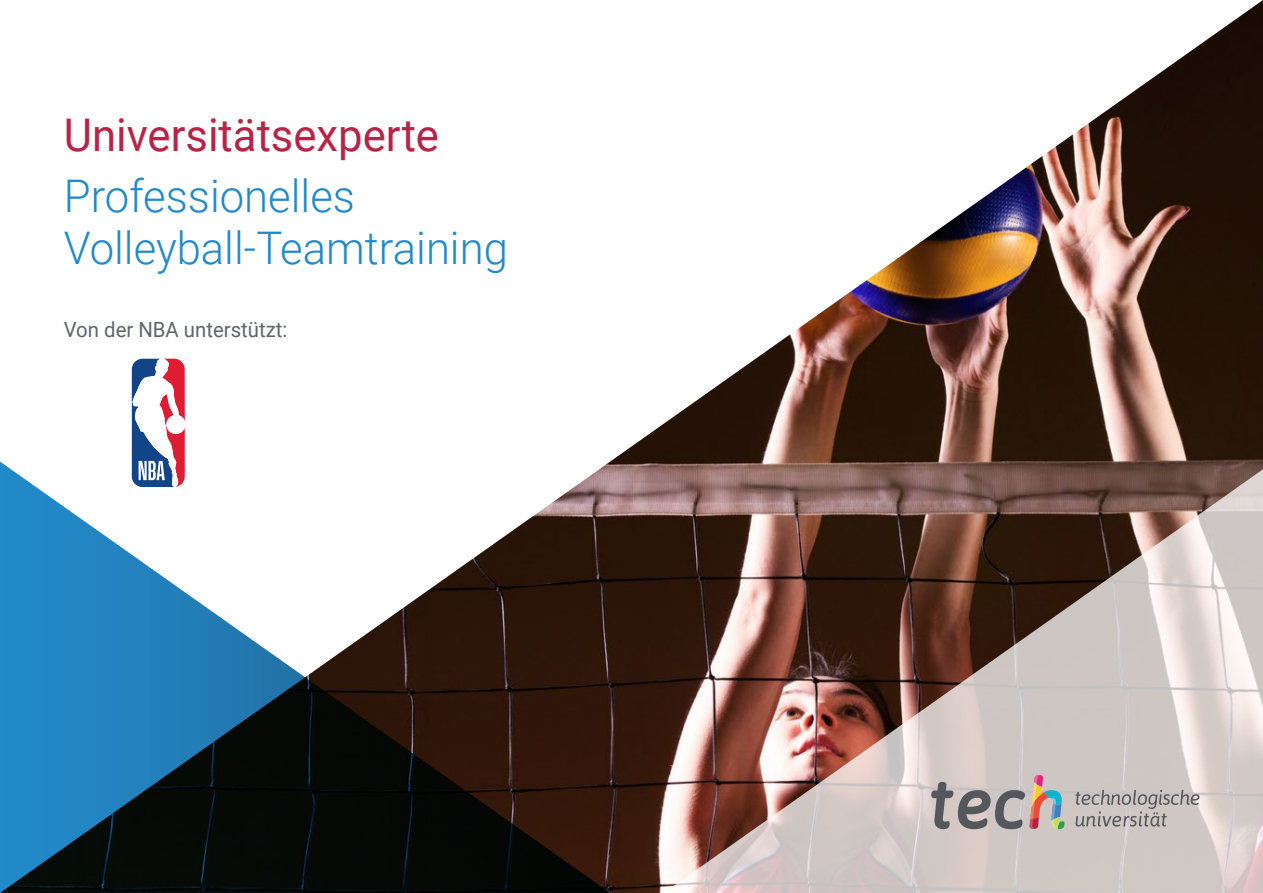
<style>
.page{position:relative;width:1263px;height:893px;background:#fff}
.page>*{position:absolute;margin:0;border:0;box-sizing:border-box;transform-origin:0 0}
.t1{font:300 45px/52.5px "Roboto";color:#2289ca}
.t2{font:45px "Roboto";color:#b82446}
.t3{font:21px "Roboto";color:#61646a}
</style>
<div class="page">
<img style="left:131px;top:0;width:1132px;height:454px">
<svg style="left:0;top:446px;width:640px;height:447px"></svg>
<svg style="left:634px;top:454px;width:629px;height:439px;background:#99827a"></svg>
<svg style="left:132px;top:359px;width:53px;height:128px"></svg>
<svg style="left:931px;top:775px;width:133px;height:54px;background:#aaa2a0"></svg>
<svg style="left:1075px;top:790px;width:124px;height:36px;background:#b5b0ae"></svg>
<p class="t2" style="left:64px;top:103px;width:377px">Universitätsexperte</p>
<p class="t1" style="left:64px;top:168px;width:446px">Professionelles<br>Volleyball-Teamtraining</p>
<p class="t3" style="left:64px;top:315px;width:225px">Von der NBA unterstützt:</p>
</div>
